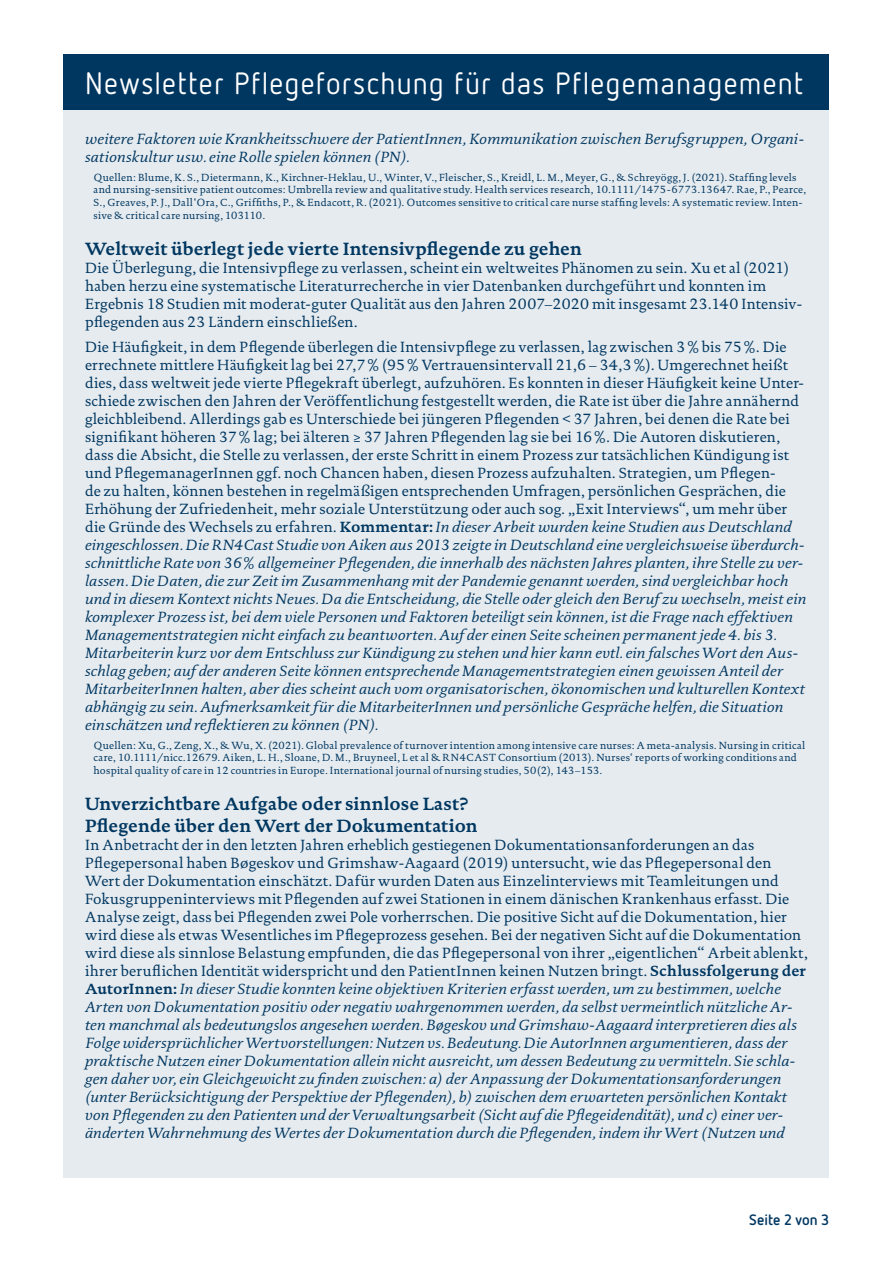
<style>
.page{position:relative;width:893px;height:1263px;background:#fff}
.page>*{position:absolute;margin:0;border:0;box-sizing:border-box;transform-origin:0 0}
.t1{font:30.75px "Netto OT";letter-spacing:.045em;color:#fff}
.Subhead{font:700 18px/21.6px "DTL Documenta TOT";color:#003761}
.Fließ{font:italic 15px/18px "DTL Documenta TOT";letter-spacing:.015em;color:#003761}
.Fließ-2{font:15px/18px "DTL Documenta TOT";letter-spacing:.015em;color:#003761}
.t2{font:700 15px "Netto OT";letter-spacing:.005em;color:#003761}
.Quelle{font:10.5px/12.6px "DTL Documenta TOT";letter-spacing:.025em;color:#003761}
.s1{font-style:normal}
.s2{font-weight:700;font-style:normal}
</style>
<div class="page">
<div style="left:64px;top:54px;width:765px;height:55px;background:#003761"></div>
<div style="left:64px;top:110px;width:765px;height:1068px;background:#e6ebef"></div>
<p class="t1" style="left:85px;top:64px;width:720px">Newsletter Pflegeforschung für das Pflegemanagement</p>
<p class="Fließ" style="left:85px;top:130px;width:721px">weitere Faktoren wie Krankheitsschwere der PatientInnen, Kommunikation zwischen Berufsgruppen, Organi&shy;sationskultur usw. eine Rolle spielen können (PN).</p>
<p class="Quelle" style="left:94px;top:171px;width:714px">Quellen: Blume, K. S., Dietermann, K., Kirchner-Heklau, U., Winter, V., Fleischer, S., Kreidl, L. M., Meyer, G., &amp; Schreyögg, J. (2021). Staffing levels and nursing-sensitive patient outcomes: Umbrella review and qualitative study. Health services research, 10.1111/1475-6773.13647. Rae, P., Pearce, S., Greaves, P. J., Dall‘Ora, C., Griffiths, P., &amp; Endacott, R. (2021). Outcomes sensitive to critical care nurse staffing levels: A systematic review. Inten&shy;sive &amp; critical care nursing, 103110.</p>
<p class="Subhead" style="left:85px;top:238px;width:498px">Weltweit überlegt jede vierte Intensivpflegende zu gehen</p>
<p class="Fließ-2" style="left:85px;top:259px;width:719px">Die Überlegung, die Intensivpflege zu verlassen, scheint ein weltweites Phänomen zu sein. Xu et al (2021) haben herzu eine systematische Literaturrecherche in vier Datenbanken durchgeführt und konnten im Ergebnis 18 Studien mit moderat-guter Qualität aus den Jahren 2007–2020 mit insgesamt 23.140 Intensiv&shy;pflegenden aus 23 Ländern einschließen.</p>
<p class="Fließ" style="left:85px;top:337px;width:723px"><span class="s1">Die Häufigkeit, in dem Pflegende überlegen die Intensivpflege zu verlassen, lag zwischen 3% bis 75%. Die errechnete mittlere Häufigkeit lag bei 27,7% (95% Vertrauensintervall 21,6 – 34,3%). Umgerechnet heißt dies, dass weltweit jede vierte Pflegekraft überlegt, aufzuhören. Es konnten in dieser Häufigkeit keine Unter&shy;schiede zwischen den Jahren der Veröffentlichung festgestellt werden, die Rate ist über die Jahre annähernd gleichbleibend. Allerdings gab es Unterschiede bei jüngeren Pflegenden &lt; 37 Jahren, bei denen die Rate bei signifikant höheren 37% lag; bei älteren ≥ 37 Jahren Pflegenden lag sie bei 16%. Die Autoren diskutieren, dass die Absicht, die Stelle zu verlassen, der erste Schritt in einem Prozess zur tatsächlichen Kündigung ist und PflegemanagerInnen ggf. noch Chancen haben, diesen Prozess aufzuhalten. Strategien, um Pflegen-<br>de zu halten, können bestehen in regelmäßigen entsprechenden Umfragen, persönlichen Gesprächen, die Erhöhung der Zufriedenheit, mehr soziale Unterstützung oder auch sog. „Exit Interviews“, um mehr über die Gründe des Wechsels zu erfahren.</span> <span class="s2">Kommentar:</span> In dieser Arbeit wurden keine Studien aus Deutschland eingeschlossen. Die RN4Cast Studie von Aiken aus 2013 zeigte in Deutschland eine vergleichsweise überdurch&shy;schnittliche Rate von 36% allgemeiner Pflegenden, die innerhalb des nächsten Jahres planten, ihre Stelle zu ver&shy;lassen. Die Daten, die zur Zeit im Zusammenhang mit der Pandemie genannt werden, sind vergleichbar hoch und in diesem Kontext nichts Neues. Da die Entscheidung, die Stelle oder gleich den Beruf zu wechseln, meist ein komplexer Prozess ist, bei dem viele Personen und Faktoren beteiligt sein können, ist die Frage nach effektiven Managementstrategien nicht einfach zu beantworten. Auf der einen Seite scheinen permanent jede 4. bis 3.<br>Mitarbeiterin kurz vor dem Entschluss zur Kündigung zu stehen und hier kann evtl. ein falsches Wort den Aus&shy;schlag geben; auf der anderen Seite können entsprechende Managementstrategien einen gewissen Anteil der MitarbeiterInnen halten, aber dies scheint auch vom organisatorischen, ökonomischen und kulturellen Kontext abhängig zu sein. Aufmerksamkeit für die MitarbeiterInnen und persönliche Gespräche helfen, die Situation einschätzen und reflektieren zu können (PN).</p>
<p class="Quelle" style="left:94px;top:739px;width:713px">Quellen: Xu, G., Zeng, X., &amp; Wu, X. (2021). Global prevalence of turnover intention among intensive care nurses: A meta-analysis. Nursing in critical care, 10.1111/nicc.12679. Aiken, L. H., Sloane, D. M., Bruyneel, L et al &amp; RN4CAST Consortium (2013). Nurses‘ reports of working conditions and hospital quality of care in 12 countries in Europe. International journal of nursing studies, 50(2), 143–153.</p>
<p class="Subhead" style="left:85px;top:793px;width:394px">Unverzichtbare Aufgabe oder sinnlose Last?<br>Pflegende über den Wert der Dokumentation</p>
<p class="Fließ" style="left:85px;top:835px;width:724px"><span class="s1">In Anbetracht der in den letzten Jahren erheblich gestiegenen Dokumentationsanforderungen an das Pflegepersonal haben Bøgeskov und Grimshaw-Aagaard (2019) untersucht, wie das Pflegepersonal den Wert der Dokumentation einschätzt. Dafür wurden Daten aus Einzelinterviews mit Teamleitungen und Fokusgruppeninterviews mit Pflegenden auf zwei Stationen in einem dänischen Krankenhaus erfasst. Die Analyse zeigt, dass bei Pflegenden zwei Pole vorherrschen. Die positive Sicht auf die Dokumentation, hier wird diese als etwas Wesentliches im Pflegeprozess gesehen. Bei der negativen Sicht auf die Dokumentation wird diese als sinnlose Belastung empfunden, die das Pflegepersonal von ihrer „eigentlichen“ Arbeit ablenkt, ihrer beruflichen Identität widerspricht und den PatientInnen keinen Nutzen bringt.</span> <span class="s2">Schlussfolgerung der AutorInnen:</span> In dieser Studie konnten keine objektiven Kriterien erfasst werden, um zu bestimmen, welche Arten von Dokumentation positiv oder negativ wahrgenommen werden, da selbst vermeintlich nützliche Ar&shy;ten manchmal als bedeutungslos angesehen werden. Bøgeskov und Grimshaw-Aagaard interpretieren dies als Folge widersprüchlicher Wertvorstellungen: Nutzen vs. Bedeutung. Die AutorInnen argumentieren, dass der praktische Nutzen einer Dokumentation allein nicht ausreicht, um dessen Bedeutung zu vermitteln. Sie schla&shy;gen daher vor, ein Gleichgewicht zu finden zwischen: a) der Anpassung der Dokumentationsanforderungen (unter Berücksichtigung der Perspektive der Pflegenden), b) zwischen dem erwarteten persönlichen Kontakt von Pflegenden zu den Patienten und der Verwaltungsarbeit (Sicht auf die Pflegeidendität), und c) einer ver&shy;änderten Wahrnehmung des Wertes der Dokumentation durch die Pflegenden, indem ihr Wert (Nutzen und</p>
<p class="t2" style="left:749px;top:1210px;width:81px">Seite 2 von 3</p>
</div>
